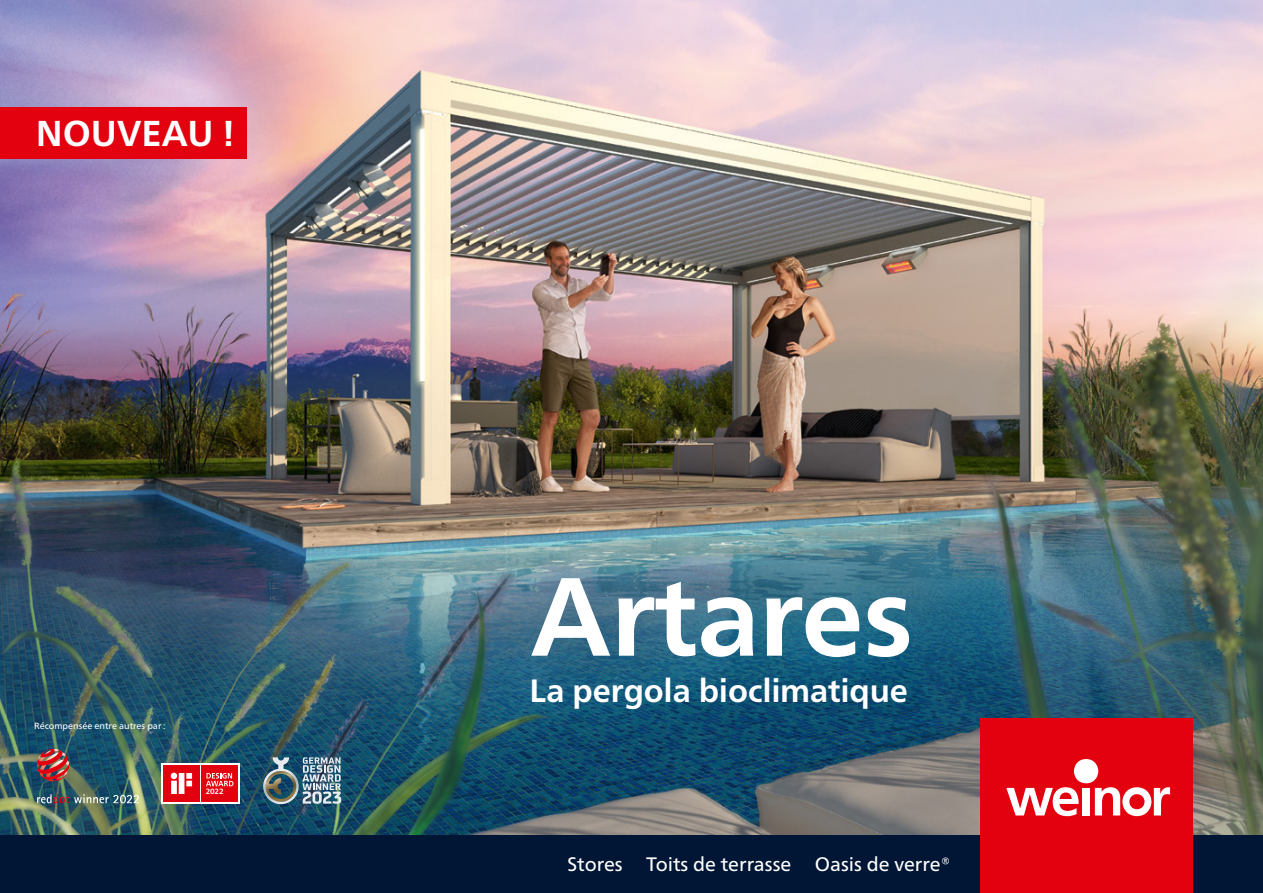
<style>
.page{position:relative;width:1263px;height:893px;background:#fff}
.page>*{position:absolute;margin:0;border:0;box-sizing:border-box;transform-origin:0 0}
.t1{font:700 111px "Frutiger Neue LTW1 G";color:#fff}
.t2{font:700 36px "Frutiger Neue LTW1 G";color:#fff}
.t3{font:700 32.25px "Frutiger Neue LTW1 G";letter-spacing:-.005em;color:#fff}
.t4{font:19.5px "Frutiger Neue LTW1 G";color:#fff}
.t5{font:9px "Frutiger Neue LTW1 G";color:#fff}
.t6{font:700 7.65px "Frutiger Neue LT Pro";color:#fff}
</style>
<div class="page">
<img style="left:0;top:0;width:1263px;height:836px">
<div style="left:0;top:836px;width:1263px;height:57px;background:#001634"></div>
<div style="left:980px;top:719px;width:213px;height:174px;background:#e3000f"></div>
<svg style="left:1006px;top:787px;width:72px;height:29px"></svg>
<div style="left:1082px;top:788px;width:8px;height:27px;background:#fff"></div>
<div style="left:1074px;top:759px;width:24px;height:24px;background:#fff;border-radius:50%"></div>
<svg style="left:1095px;top:787px;width:75px;height:29px"></svg>
<div style="left:0;top:108px;width:247px;height:51px;background:#e3000f"></div>
<svg style="left:37px;top:749px;width:33px;height:32px"></svg>
<svg style="left:37px;top:794px;width:102px;height:9px"></svg>
<div style="left:162px;top:763px;width:78px;height:40px;background:linear-gradient(to bottom,#fff,#fff)"></div>
<div style="left:163px;top:765px;width:37px;height:37px;background:#e3000f"></div>
<svg style="left:171px;top:773px;width:21px;height:21px"></svg>
<div style="left:202px;top:765px;width:36px;height:37px;background:#e3000f"></div>
<svg style="left:206px;top:773px;width:28px;height:13px"></svg>
<img style="left:263px;top:757px;width:78px;height:47px">
<h2 class="t2" style="left:36px;top:112px;width:201px">NOUVEAU !</h2>
<p class="t5" style="left:34px;top:720px;width:133px">Récompensée entre autres par :</p>
<p class="t6" style="left:206px;top:787px;width:19px">2022</p>
<h1 class="t1" style="left:531px;top:551px;width:384px">Artares</h1>
<h3 class="t3" style="left:529px;top:672px;width:380px">La pergola bioclimatique</h3>
<p class="t4" style="left:567px;top:852px;width:385px">Stores Toits de terrasse Oasis de verre®</p>
</div>
